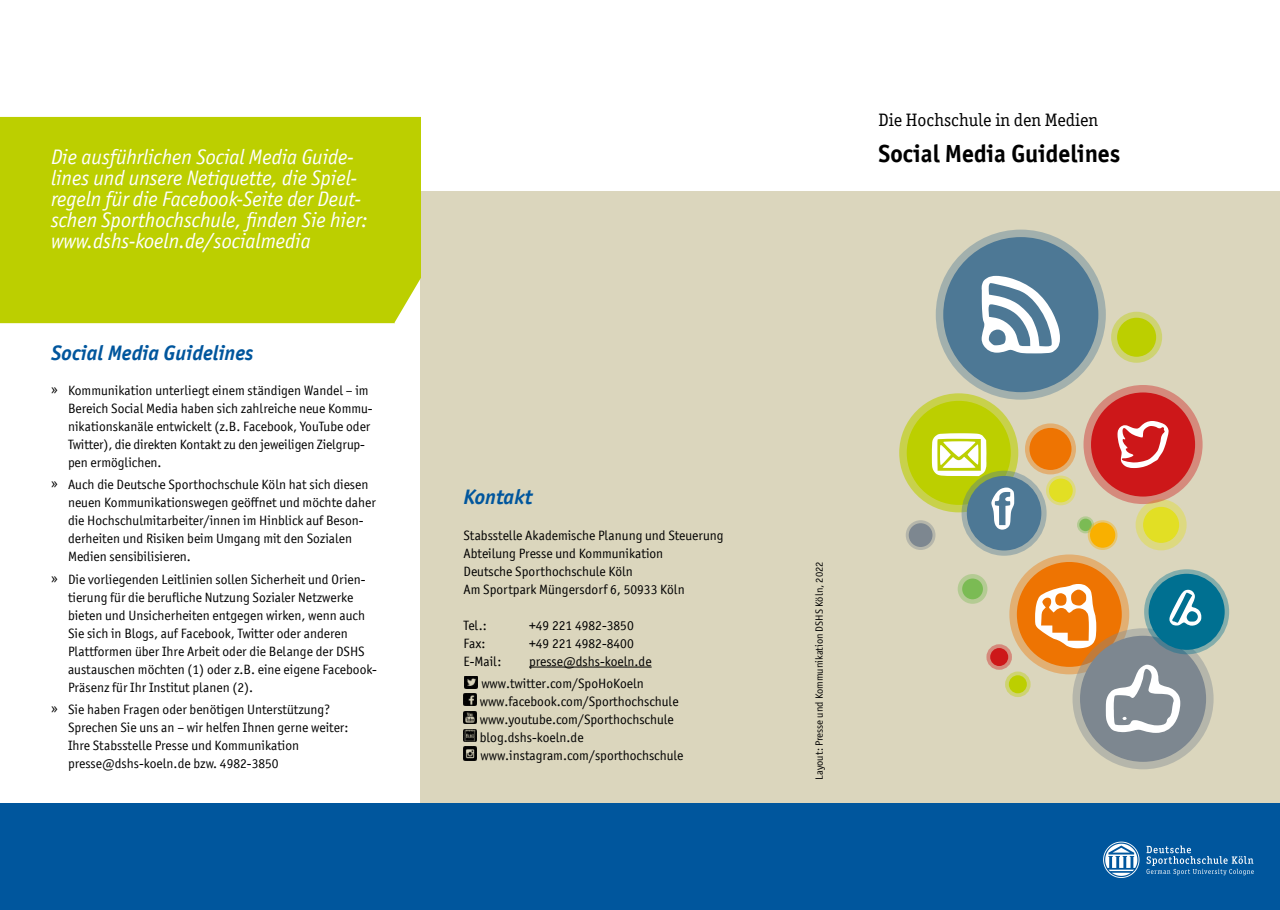
<style>
.page{position:relative;width:1280px;height:910px;background:#fff}
.page>*{position:absolute;margin:0;border:0;box-sizing:border-box;transform-origin:0 0}
.H2-Titel{font:700 24.75px "Officina Sans ITC Pro";color:#000}
.Zitat{font:italic 21px/21px "Officina Sans ITC Pro";color:#fff}
.H3-_Innenteil{font:italic 700 21px "Officina Sans ITC Pro";color:#00569d}
.H1-Dachzeile{font:18px "Officina Serif ITC Pro";color:#000}
.P-Liste_Mit_Abstand{font:13.5px/18px "Officina Sans ITC Pro";color:#000}
.P-Fließtext{font:13.5px "Officina Sans ITC Pro";color:#000}
.P-_Mit_Abstand{font:13.5px "Officina Sans ITC Pro";color:#000}
.P-Copyright{font:10.5px "Officina Sans ITC Pro";color:#000}
</style>
<div class="page">
<div style="left:421px;top:191px;width:859px;height:629px;background:#dbd6bd"></div>
<div style="left:1143px;top:507px;width:36px;height:36px;background:#e2df24;border-radius:50%"></div>
<div style="left:1135px;top:499px;width:51px;height:51px;border:15px solid #e2df24;border-radius:50%"></div>
<div style="left:0;top:804px;width:1280px;height:106px;background:#00569d"></div>
<div style="left:943px;top:237px;width:155px;height:155px;background:#4d7895;border-radius:50%"></div>
<div style="left:936px;top:230px;width:170px;height:170px;border:15px solid #4d7895;border-radius:50%"></div>
<div style="left:1049px;top:479px;width:24px;height:23px;background:#e2df24;border-radius:50%"></div>
<div style="left:1046px;top:476px;width:30px;height:29px;border:6px solid #e2df24;border-radius:50%"></div>
<div style="left:909px;top:523px;width:23px;height:24px;background:#7d8790;border-radius:50%"></div>
<div style="left:906px;top:520px;width:29px;height:30px;border:6px solid #7d8790;border-radius:50%"></div>
<div style="left:1017px;top:562px;width:105px;height:105px;background:#ee7402;border-radius:50%"></div>
<div style="left:1009px;top:554px;width:120px;height:120px;border:15px solid #ee7402;border-radius:50%"></div>
<div style="left:990px;top:648px;width:18px;height:18px;background:#cd1719;border-radius:50%"></div>
<div style="left:986px;top:644px;width:26px;height:26px;border:8px solid #cd1719;border-radius:50%"></div>
<div style="left:962px;top:578px;width:21px;height:21px;background:#7bbb54;border-radius:50%"></div>
<div style="left:958px;top:574px;width:29px;height:30px;border:9px solid #7bbb54;border-radius:50%"></div>
<div style="left:907px;top:401px;width:104px;height:104px;background:#bccf00;border-radius:50%"></div>
<div style="left:899px;top:393px;width:119px;height:119px;border:15px solid #bccf00;border-radius:50%"></div>
<div style="left:1080px;top:636px;width:126px;height:126px;background:#7d8790;border-radius:50%"></div>
<div style="left:1072px;top:628px;width:141px;height:141px;border:15px solid #7d8790;border-radius:50%"></div>
<svg style="left:982px;top:276px;width:78px;height:77px"></svg>
<div style="left:1148px;top:574px;width:77px;height:76px;background:#007091;border-radius:50%"></div>
<svg style="left:1169px;top:590px;width:32px;height:36px"></svg>
<div style="left:1144px;top:569px;width:85px;height:85px;border:9px solid #007091;border-radius:50%"></div>
<div style="left:1091px;top:392px;width:104px;height:105px;background:#cd1719;border-radius:50%"></div>
<div style="left:1083px;top:385px;width:119px;height:119px;border:15px solid #cd1719;border-radius:50%"></div>
<svg style="left:1117px;top:421px;width:51px;height:47px"></svg>
<svg style="left:1035px;top:584px;width:61px;height:64px"></svg>
<svg style="left:932px;top:433px;width:54px;height:43px"></svg>
<div style="left:1029px;top:428px;width:42px;height:42px;background:#ee7402;border-radius:50%"></div>
<div style="left:1025px;top:423px;width:51px;height:51px;border:9px solid #ee7402;border-radius:50%"></div>
<div style="left:1079px;top:519px;width:13px;height:12px;background:#7bbb54;border-radius:50%"></div>
<div style="left:1077px;top:516px;width:17px;height:17px;border:4px solid #7bbb54;border-radius:50%"></div>
<svg style="left:1106px;top:665px;width:74px;height:68px"></svg>
<div style="left:967px;top:476px;width:74px;height:74px;background:#4d7895;border-radius:50%"></div>
<svg style="left:991px;top:488px;width:23px;height:42px"></svg>
<div style="left:961px;top:471px;width:85px;height:85px;border:10px solid #4d7895;border-radius:50%"></div>
<div style="left:1009px;top:675px;width:18px;height:18px;background:#bccf00;border-radius:50%"></div>
<div style="left:1005px;top:671px;width:25px;height:26px;border:8px solid #bccf00;border-radius:50%"></div>
<div style="left:1090px;top:522px;width:25px;height:26px;background:#f9b000;border-radius:50%"></div>
<div style="left:1088px;top:520px;width:29px;height:30px;border:4px solid #f9b000;border-radius:50%"></div>
<div style="left:1117px;top:318px;width:39px;height:39px;background:#bccf00;border-radius:50%"></div>
<div style="left:1111px;top:312px;width:51px;height:51px;border:12px solid #bccf00;border-radius:50%"></div>
<div style="left:0;top:117px;width:421px;height:206px;background:#bccf00"></div>
<hr style="left:529px;top:667px;width:123px;height:1px;background:#000">
<svg style="left:464px;top:676px;width:13px;height:66px"></svg>
<img style="left:463px;top:747px;width:14px;height:13px">
<svg style="left:1146px;top:846px;width:108px;height:29px"></svg>
<svg style="left:1103px;top:842px;width:36px;height:36px"></svg>
<p class="Zitat" style="left:51px;top:147px;width:318px">Die ausführlichen Social Media Guide&shy;lines und unsere Netiquette, die Spiel&shy;regeln für die Facebook-Seite der Deut&shy;schen Sporthochschule, finden Sie hier:</p>
<p class="Zitat" style="left:51px;top:231px;width:261px">www.dshs-koeln.de/socialmedia</p>
<h3 class="H3-_Innenteil" style="left:51px;top:340px;width:204px">Social Media Guidelines</h3>
<p class="P-Liste_Mit_Abstand" style="left:68px;top:381px;width:306px">Kommunikation unterliegt einem ständigen Wandel – im Bereich Social Media haben sich zahlreiche neue Kommu&shy;nikationskanäle entwickelt (z.B. Facebook, YouTube oder Twitter), die direkten Kontakt zu den jeweiligen Zielgrup&shy;pen ermöglichen.</p>
<p class="P-Liste_Mit_Abstand" style="left:68px;top:476px;width:309px">Auch die Deutsche Sporthochschule Köln hat sich diesen neuen Kommunikationswegen geöffnet und möchte daher die Hochschulmitarbeiter/innen im Hinblick auf Beson&shy;derheiten und Risiken beim Umgang mit den Sozialen Medien sensibilisieren.</p>
<p class="P-Liste_Mit_Abstand" style="left:68px;top:570px;width:310px">Die vorliegenden Leitlinien sollen Sicherheit und Orien&shy;tierung für die berufliche Nutzung Sozialer Netzwerke bieten und Unsicherheiten entgegen wirken, wenn auch Sie sich in Blogs, auf Facebook, Twitter oder anderen Plattformen über Ihre Arbeit oder die Belange der DSHS austauschen möchten (1) oder z.B. eine eigene Facebook-Präsenz für Ihr Institut planen (2).</p>
<p class="P-Liste_Mit_Abstand" style="left:68px;top:700px;width:282px">Sie haben Fragen oder benötigen Unterstützung?<br>Sprechen Sie uns an – wir helfen Ihnen gerne weiter:<br>Ihre Stabsstelle Presse und Kommunikation presse@dshs-koeln.de bzw. 4982-3850</p>
<h3 class="H3-_Innenteil" style="left:463px;top:484px;width:70px">Kontakt</h3>
<p class="P-Fließtext" style="left:463px;top:527px;width:262px">Stabsstelle Akademische Planung und Steuerung</p>
<p class="P-Fließtext" style="left:463px;top:545px;width:201px">Abteilung Presse und Kommunikation</p>
<p class="P-Fließtext" style="left:463px;top:563px;width:171px">Deutsche Sporthochschule Köln</p>
<p class="P-_Mit_Abstand" style="left:463px;top:581px;width:223px">Am Sportpark Müngersdorf 6, 50933 Köln</p>
<p class="P-Fließtext" style="left:463px;top:617px;width:25px">Tel.:</p>
<p class="P-Fließtext" style="left:529px;top:617px;width:106px">+49 221 4982-3850</p>
<p class="P-Fließtext" style="left:463px;top:635px;width:24px">Fax:</p>
<p class="P-Fließtext" style="left:529px;top:635px;width:106px">+49 221 4982-8400</p>
<p class="P-_Mit_Abstand" style="left:463px;top:653px;width:39px">E-Mail:</p>
<p class="P-_Mit_Abstand" style="left:529px;top:653px;width:124px">presse@dshs-koeln.de</p>
<p class="P-Liste_Mit_Abstand" style="left:481px;top:675px;width:164px">www.twitter.com/SpoHoKoeln</p>
<p class="P-Liste_Mit_Abstand" style="left:480px;top:693px;width:200px">www.facebook.com/Sporthochschule</p>
<p class="P-Liste_Mit_Abstand" style="left:480px;top:711px;width:196px">www.youtube.com/Sporthochschule</p>
<p class="P-Liste_Mit_Abstand" style="left:480px;top:729px;width:105px">blog.dshs-koeln.de</p>
<p class="P-Liste_Mit_Abstand" style="left:480px;top:747px;width:205px">www.instagram.com/sporthochschule</p>
<h1 class="H1-Dachzeile" style="left:878px;top:109px;width:221px">Die Hochschule in den Medien</h1>
<h2 class="H2-Titel" style="left:878px;top:138px;width:243px">Social Media Guidelines</h2>
<p class="P-Copyright" style="left:813px;top:780px;width:220px;rotate:-90deg">Layout: Presse und Kommunikation DSHS Köln, 2022</p>
</div>
